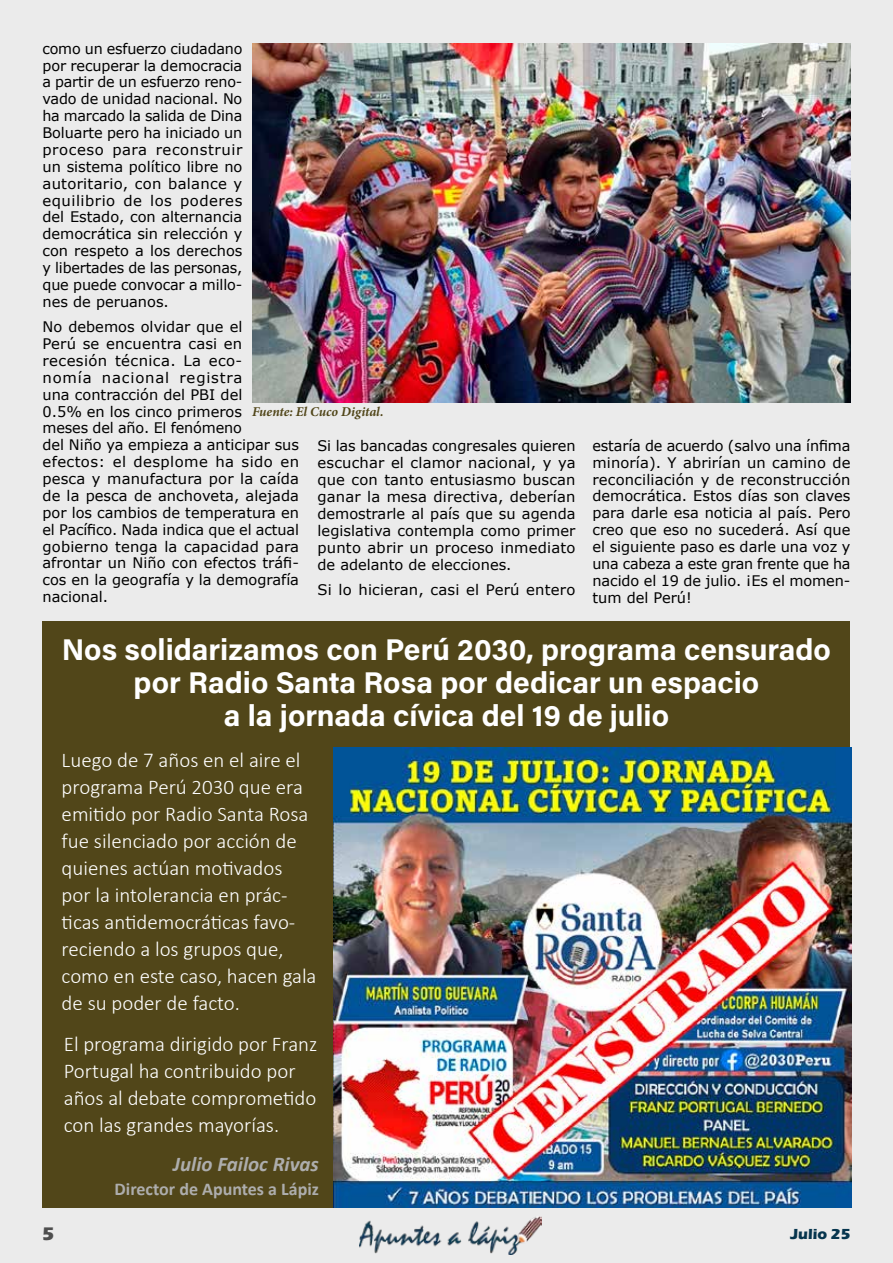
<style>
.page{position:relative;width:893px;height:1263px;background:#ebebeb}
.page>*{position:absolute;margin:0;border:0;box-sizing:border-box;transform-origin:0 0}
.t1{font:30px/33px "Acumin Variable Concept";color:#fff;text-align:center}
.t2{font:300 21px/27px "Calibri";color:#fff}
.t3{font:italic 700 21px "Calibri";color:#adadad}
.t4{font:700 18.75px "Eras ITC";color:#4e4e4e}
.t5{font:700 18px "Calibri";color:#adadad}
.t6{font:700 15px "Eras ITC";color:#06354e}
.t7{font:14.55px/16.8px "Verdana";color:#000;text-align:justify}
.t8{font:italic 700 13.5px "Minion Pro";letter-spacing:-.005em;color:#514619}
</style>
<div class="page">
<img style="left:359px;top:1216px;width:182px;height:38px">
<div style="left:43px;top:621px;width:807px;height:587px;background:#514619"></div>
<img style="left:252px;top:43px;width:598px;height:359px">
<img style="left:334px;top:747px;width:517px;height:461px">
<p class="t7" style="left:43px;top:40px;width:201px">como un esfuerzo ciudadano por recuperar la democracia a partir de un esfuerzo reno&shy;vado de unidad nacional. No ha marcado la salida de Dina Boluarte pero ha iniciado un proceso para reconstruir un sistema político libre no autoritario, con balance y equilibrio de los poderes del Estado, con alternancia democrática sin relección y con respeto a los derechos y libertades de las personas, que puede convocar a millo&shy;nes de peruanos.</p>
<p class="t7" style="left:43px;top:318px;width:258px;text-align:left">No debemos olvidar que el<br>Perú se encuentra casi en recesión técnica. La eco-<br>nomía nacional registra<br>una contracción del PBI del<br>0.5% en los cinco primeros<br>meses del año. El fenómeno<br>del Niño ya empieza a anticipar sus efectos: el desplome ha sido en pesca y manufactura por la caída de la pesca de anchoveta, alejada por los cambios de temperatura en el Pacífico. Nada indica que el actual gobierno tenga la capacidad para afrontar un Niño con efectos tráfi&shy;cos en la geografía y la demografía nacional.</p>
<p class="t8" style="left:252px;top:402px;width:133px">Fuente: El Cuco Digital.</p>
<p class="t7" style="left:317px;top:438px;width:260px">Si las bancadas congresales quieren escuchar el clamor nacional, y ya que con tanto entusiasmo buscan ganar la mesa directiva, deberían demostrarle al país que su agenda legislativa contempla como primer punto abrir un proceso inmediato de adelanto de elecciones.</p>
<p class="t7" style="left:317px;top:581px;width:259px">Si lo hicieran, casi el Perú entero</p>
<p class="t7" style="left:592px;top:437px;width:260px">estaría de acuerdo (salvo una ínfima minoría). Y abrirían un camino de reconciliación y de reconstrucción democrática. Estos días son claves para darle esa noticia al país. Pero creo que eso no sucederá. Así que el siguiente paso es darle una voz y una cabeza a este gran frente que ha nacido el 19 de julio. ¡Es el momen&shy;tum del Perú!</p>
<h1 class="t1" style="left:62px;top:632px;width:770px">Nos solidarizamos con Perú 2030, programa censurado por Radio Santa Rosa por dedicar un espacio<br>a la jornada cívica del 19 de julio</h1>
<p class="t2" style="left:62px;top:747px;width:256px">Luego de 7 años en el aire el programa Perú 2030 que era emitido por Radio Santa Rosa fue silenciado por acción de quienes actúan motivados por la intolerancia en prác&shy;ticas antidemocráticas favo&shy;reciendo a los grupos que, como en este caso, hacen gala de su poder de facto.</p>
<h2 class="t2" style="left:64px;top:1030px;width:255px">El programa dirigido por Franz<br>Portugal ha contribuido por años al debate comprometido con las grandes mayorías.</h2>
<h2 class="t3" style="left:173px;top:1149px;width:147px">Julio Failoc Rivas</h2>
<p class="t5" style="left:115px;top:1176px;width:206px">Director de Apuntes a Lápiz</p>
<p class="t4" style="left:42px;top:1223px;width:14px">5</p>
<p class="t6" style="left:790px;top:1226px;width:61px">Julio 25</p>
</div>
